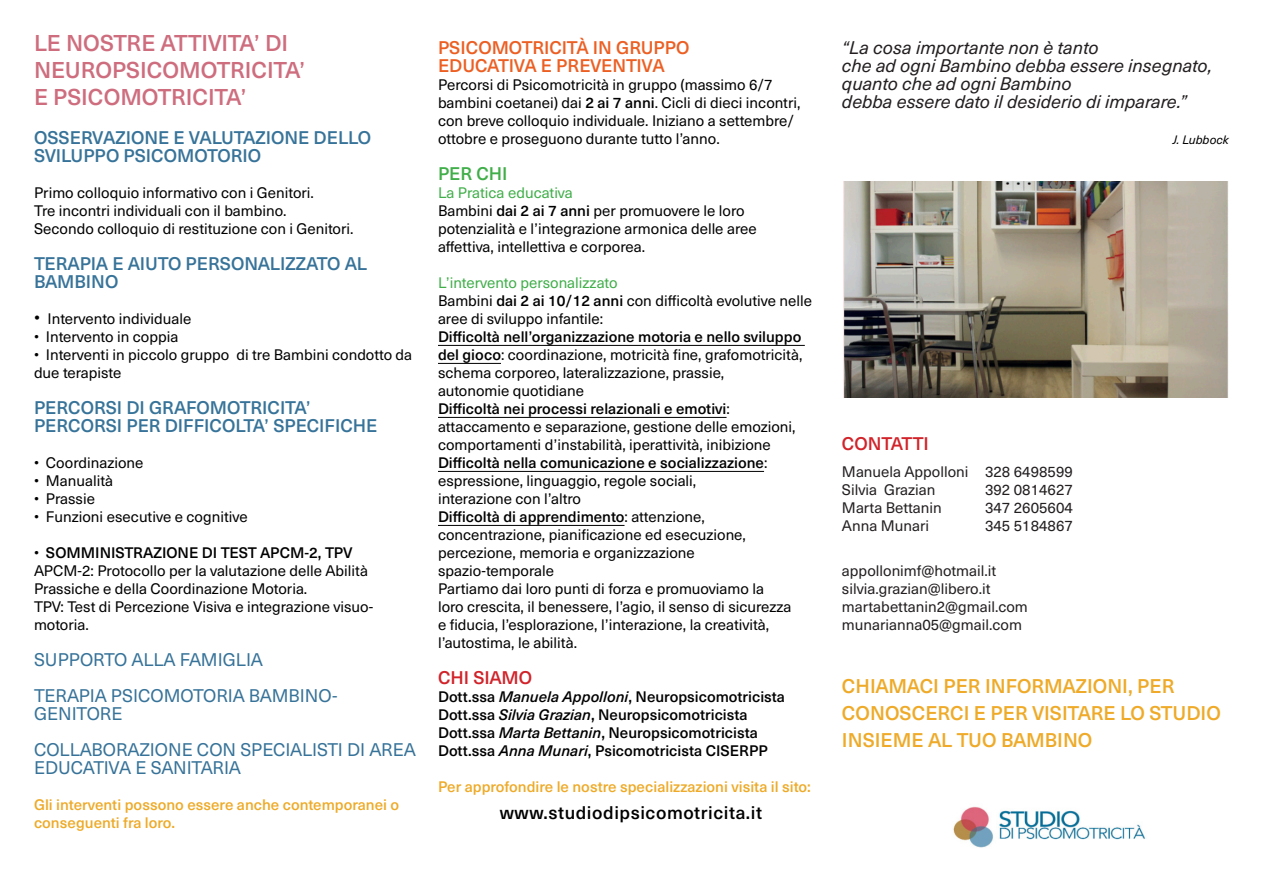
<style>
.page{position:relative;width:1263px;height:893px;background:#fff}
.page>*{position:absolute;margin:0;border:0;box-sizing:border-box;transform-origin:0 0}
.t1{font:500 22.5px "Neue Haas Unica";color:#ce6d7e}
.t2{font:500 19.5px/27px "Neue Haas Unica";color:#eeaa28}
.t3{font:500 18px/18px "Neue Haas Unica";color:#377399}
.t4{font:italic 18px/18px "Neue Haas Unica";color:#231f20}
.t5{font:18px/18px "Neue Haas Unica";color:#377399}
.t6{font:500 18px "Neue Haas Unica";color:#ec5f23}
.t7{font:500 18px "Neue Haas Unica";letter-spacing:.03em;color:#000}
.t8{font:500 18px "Neue Haas Unica";color:#d1232a}
.t9{font:500 18px "Neue Haas Unica";color:#40ae49}
.t10{font:15px/18px "Neue Haas Unica";color:#000}
.t11{font:500 15px/18px "Neue Haas Unica";color:#000}
.t12{font:15px "Neue Haas Unica";color:#231f20}
.t13{font:500 15px/18px "Neue Haas Unica";color:#eeaa28}
.t14{font:15px "Neue Haas Unica";color:#40ae49}
.t15{font:italic 12px "Neue Haas Unica";color:#000}
.s1{font-size:18px}
.s2{font-weight:400}
.s3{font-weight:500}
.s4{font-style:italic}
</style>
<div class="page">
<hr style="left:438px;top:345px;width:367px;height:1px;background:#000">
<hr style="left:438px;top:363px;width:63px;height:1px;background:#000">
<hr style="left:438px;top:417px;width:288px;height:1px;background:#000">
<hr style="left:438px;top:471px;width:326px;height:1px;background:#000">
<hr style="left:438px;top:525px;width:186px;height:1px;background:#000">
<img style="left:843px;top:182px;width:385px;height:216px">
<img style="left:953px;top:806px;width:193px;height:42px">
<p class="t1" style="left:34px;top:26px;width:256px">LE NOSTRE ATTIVITA’ DI</p>
<p class="t1" style="left:34px;top:53px;width:273px">NEUROPSICOMOTRICITA’</p>
<p class="t1" style="left:34px;top:80px;width:214px">E PSICOMOTRICITA’</p>
<p class="t3" style="left:34px;top:128px;width:339px">OSSERVAZIONE E VALUTAZIONE DELLO<br>SVILUPPO PSICOMOTORIO</p>
<p class="t10" style="left:34px;top:183px;width:281px">Primo colloquio informativo con i Genitori.</p>
<p class="t10" style="left:34px;top:201px;width:254px">Tre incontri individuali con il bambino.</p>
<p class="t10" style="left:34px;top:219px;width:321px">Secondo colloquio di restituzione con i Genitori.</p>
<p class="t3" style="left:34px;top:254px;width:334px">TERAPIA E AIUTO PERSONALIZZATO AL<br>BAMBINO</p>
<p class="t10" style="left:34px;top:309px;width:159px"><span class="s1">•</span> Intervento individuale</p>
<p class="t10" style="left:34px;top:327px;width:146px">• Intervento in coppia</p>
<p class="t10" style="left:34px;top:345px;width:380px">• Interventi in piccolo gruppo di tre Bambini condotto da due terapiste</p>
<p class="t3" style="left:34px;top:398px;width:278px">PERCORSI DI GRAFOMOTRICITA’</p>
<p class="t3" style="left:34px;top:416px;width:345px">PERCORSI PER DIFFICOLTA’ SPECIFICHE</p>
<p class="t10" style="left:34px;top:453px;width:111px">• Coordinazione</p>
<p class="t10" style="left:34px;top:471px;width:81px">• Manualità</p>
<p class="t10" style="left:34px;top:489px;width:62px">• Prassie</p>
<p class="t10" style="left:34px;top:507px;width:215px">• Funzioni esecutive e cognitive</p>
<p class="t11" style="left:34px;top:543px;width:320px"><span class="s2">•</span> SOMMINISTRAZIONE DI TEST APCM-2, TPV</p>
<p class="t10" style="left:34px;top:561px;width:335px">APCM-2: Protocollo per la valutazione delle Abilità<br>Prassiche e della Coordinazione Motoria.</p>
<p class="t10" style="left:34px;top:597px;width:341px">TPV: Test di Percezione Visiva e integrazione visuo&shy;motoria.</p>
<p class="t5" style="left:34px;top:650px;width:230px">SUPPORTO ALLA FAMIGLIA</p>
<p class="t5" style="left:34px;top:686px;width:305px">TERAPIA PSICOMOTORIA BAMBINO-<br>GENITORE</p>
<p class="t5" style="left:34px;top:740px;width:383px">COLLABORAZIONE CON SPECIALISTI DI AREA<br>EDUCATIVA E SANITARIA</p>
<p class="t13" style="left:34px;top:795px;width:367px">Gli interventi possono essere anche contemporanei o conseguenti fra loro.</p>
<p class="t6" style="left:438px;top:34px;width:253px">PSICOMOTRICITÀ IN GRUPPO</p>
<p class="t6" style="left:438px;top:52px;width:228px">EDUCATIVA E PREVENTIVA</p>
<p class="t10" style="left:438px;top:75px;width:364px">Percorsi di Psicomotricità in gruppo (massimo 6/7 bambini coetanei) dai <span class="s3">2 ai 7 anni</span>. Cicli di dieci incontri, con breve colloquio individuale. Iniziano a settembre/ ottobre e proseguono durante tutto l’anno.</p>
<p class="t9" style="left:438px;top:160px;width:71px">PER CHI</p>
<p class="t14" style="left:438px;top:182px;width:136px">La Pratica educativa</p>
<p class="t10" style="left:438px;top:201px;width:320px">Bambini <span class="s3">dai 2 ai 7 anni</span> per promuovere le loro potenzialità e l’integrazione armonica delle aree affettiva, intellettiva e corporea.</p>
<p class="t14" style="left:438px;top:272px;width:181px">L’intervento personalizzato</p>
<p class="t10" style="left:438px;top:291px;width:376px">Bambini <span class="s3">dai 2 ai 10/12 anni</span> con difficoltà evolutive nelle aree di sviluppo infantile:</p>
<p class="t10" style="left:438px;top:327px;width:366px;text-align:justify"><span class="s3">Difficoltà nell’organizzazione motoria e nello sviluppo del gioco</span>: coordinazione, motricità fine, grafomotricità, schema corporeo, lateralizzazione, prassie,</p>
<p class="t10" style="left:438px;top:381px;width:148px">autonomie quotidiane</p>
<p class="t10" style="left:438px;top:399px;width:359px"><span class="s3">Difficoltà nei processi relazionali e emotivi</span>: attaccamento e separazione, gestione delle emozioni, comportamenti d’instabilità, iperattività, inibizione</p>
<p class="t11" style="left:438px;top:453px;width:331px">Difficoltà nella comunicazione e socializzazione<span class="s2">: espressione, linguaggio, regole sociali,</span></p>
<p class="t10" style="left:438px;top:489px;width:145px">interazione con l’altro</p>
<p class="t10" style="left:438px;top:507px;width:309px"><span class="s3">Difficoltà di apprendimento</span>: attenzione, concentrazione, pianificazione ed esecuzione, percezione, memoria e organizzazione</p>
<p class="t10" style="left:438px;top:561px;width:118px">spazio-temporale</p>
<p class="t10" style="left:438px;top:579px;width:355px">Partiamo dai loro punti di forza e promuoviamo la loro crescita, il benessere, l’agio, il senso di sicurezza e fiducia, l’esplorazione, l’interazione, la creatività, l’autostima, le abilità.</p>
<p class="t8" style="left:438px;top:664px;width:96px">CHI SIAMO</p>
<p class="t11" style="left:438px;top:687px;width:348px">Dott.ssa <span class="s4">Manuela Appolloni</span>, Neuropsicomotricista</p>
<p class="t11" style="left:438px;top:705px;width:311px">Dott.ssa <span class="s4">Silvia Grazian</span>, Neuropsicomotricista</p>
<p class="t11" style="left:438px;top:723px;width:321px">Dott.ssa <span class="s4">Marta Bettanin</span>, Neuropsicomotricista</p>
<p class="t11" style="left:438px;top:741px;width:331px">Dott.ssa <span class="s4">Anna Munari</span>, Psicomotricista CISERPP</p>
<p class="t13" style="left:438px;top:777px;width:374px">Per approfondire le nostre specializzazioni visita il sito:</p>
<p class="t7" style="left:500px;top:799px;width:264px">www.studiodipsicomotricita.it</p>
<p class="t4" style="left:842px;top:38px;width:258px">“La cosa importante non è tanto</p>
<p class="t4" style="left:842px;top:56px;width:372px">che ad ogni Bambino debba essere insegnato, quanto che ad ogni Bambino</p>
<p class="t4" style="left:842px;top:92px;width:347px">debba essere dato il desiderio di imparare.”</p>
<p class="t15" style="left:1173px;top:131px;width:58px">J. Lubbock</p>
<p class="t8" style="left:842px;top:430px;width:88px">CONTATTI</p>
<p class="t12" style="left:842px;top:461px;width:128px">Manuela Appolloni</p>
<p class="t12" style="left:842px;top:479px;width:95px">Silvia Grazian</p>
<p class="t12" style="left:842px;top:497px;width:101px">Marta Bettanin</p>
<p class="t12" style="left:842px;top:515px;width:89px">Anna Munari</p>
<p class="t12" style="left:985px;top:461px;width:89px">328 6498599</p>
<p class="t12" style="left:985px;top:479px;width:89px">392 0814627</p>
<p class="t12" style="left:985px;top:497px;width:89px">347 2605604</p>
<p class="t12" style="left:985px;top:515px;width:89px">345 5184867</p>
<p class="t12" style="left:842px;top:560px;width:156px">appollonimf@hotmail.it</p>
<p class="t12" style="left:842px;top:578px;width:150px">silvia.grazian@libero.it</p>
<p class="t12" style="left:842px;top:596px;width:187px">martabettanin2@gmail.com</p>
<p class="t12" style="left:842px;top:614px;width:181px">munarianna05@gmail.com</p>
<p class="t2" style="left:842px;top:671px;width:380px">CHIAMACI PER INFORMAZIONI, PER<br>CONOSCERCI E PER VISITARE LO STUDIO<br>INSIEME AL TUO BAMBINO</p>
</div>
